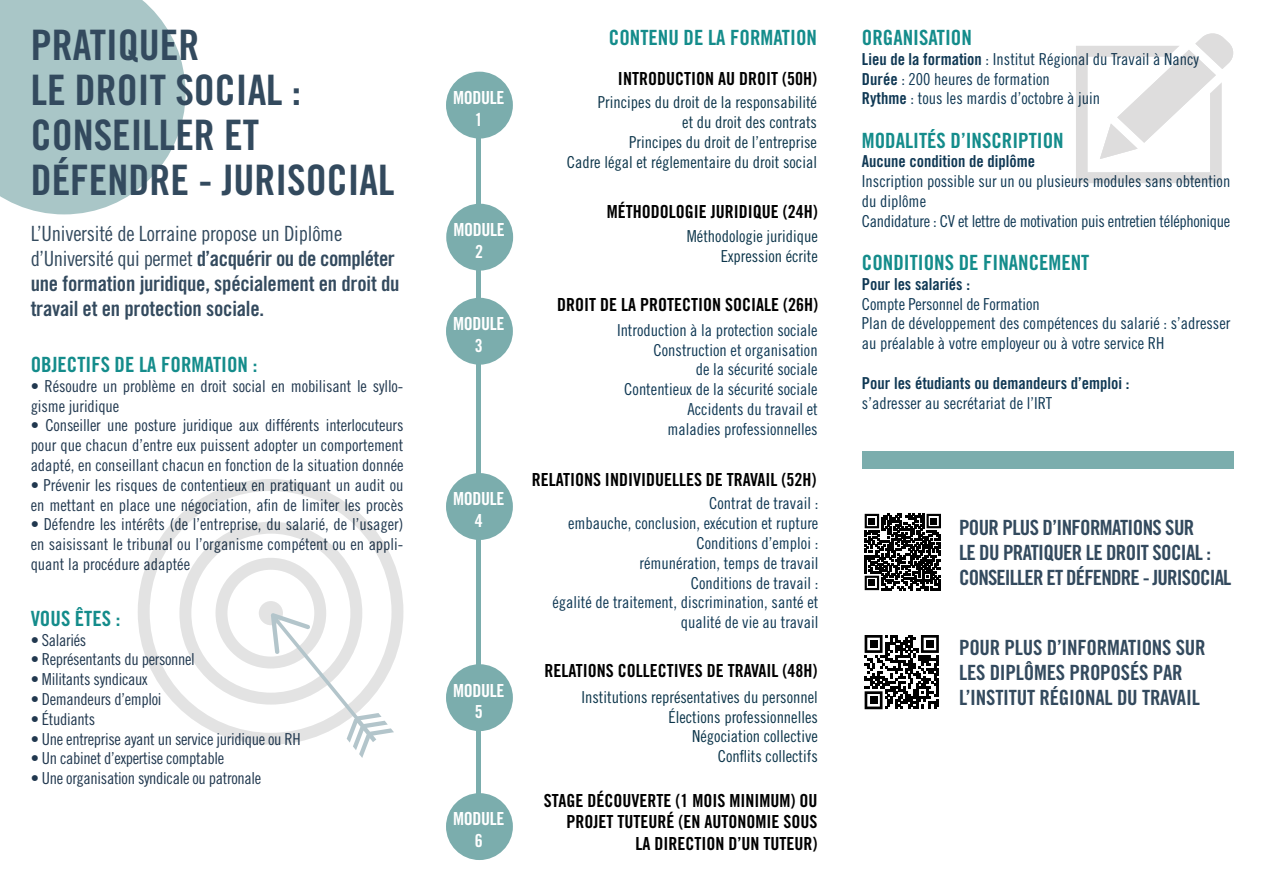
<style>
.page{position:relative;width:1263px;height:893px;background:#fff}
.page>*{position:absolute;margin:0;border:0;box-sizing:border-box;transform-origin:0 0}
.t1{font:42px/45px "Trade Gothic LT Std Bd Cn 20";color:#334a5e}
.t2{font:21px/25.2px "Trade Gothic LT Std Bd Cn 20";letter-spacing:-.01em;color:#334a5e}
.t3{font:21px "Trade Gothic LT Std Bd Cn 20";color:#148c8b}
.t4{font:21px/25.2px "Trade Gothic LT Std Bd Cn 20";letter-spacing:-.03em;color:#334a5e}
.t5{font:21px "Trade Gothic LT Std Cn 18";letter-spacing:-.01em;color:#334a5e}
.t6{font:18px/21.6px "Trade Gothic LT Std Bd Cn 20";color:#000;text-align:right}
.t7{font:18px/21.6px "Trade Gothic LT Std Bd Cn 20";letter-spacing:-.02em;color:#fff;text-align:center}
.t8{font:16.5px/19.8px "Trade Gothic LT Std Cn 18";color:#0f3854}
.t9{font:16.5px/19.8px "Trade Gothic LT Std Cn 18";letter-spacing:-.005em;color:#21384f}
.t10{font:16.5px/19.8px "Trade Gothic LT Std Cn 18";color:#0c354a;text-align:right}
.t11{font:16.5px "Trade Gothic LT Std Bd Cn 20";color:#0f3854}
.s1{font-family:"Trade Gothic LT Std Cn 18"}
.s2{font-family:"Trade Gothic LT Std Bd Cn 20"}
</style>
<div class="page">
<div style="left:138px;top:479px;width:265px;height:266px;border:12px solid #000;border-radius:50%"></div>
<div style="left:179px;top:522px;width:183px;height:183px;border:12px solid #000;border-radius:50%"></div>
<div style="left:215px;top:558px;width:111px;height:110px;border:12px solid #000;border-radius:50%"></div>
<div style="left:259px;top:601px;width:24px;height:24px;background:#e3e3e3;border-radius:50%"></div>
<svg style="left:269px;top:611px;width:125px;height:147px"></svg>
<div style="left:476px;top:105px;width:5px;height:748px;background:#7badad"></div>
<div style="left:862px;top:451px;width:371px;height:17px;background:#7badad"></div>
<div style="left:446px;top:72px;width:67px;height:67px;background:#7badad;border-radius:50%"></div>
<div style="left:446px;top:204px;width:67px;height:67px;background:#7badad;border-radius:50%"></div>
<div style="left:446px;top:298px;width:67px;height:67px;background:#7badad;border-radius:50%"></div>
<div style="left:446px;top:473px;width:67px;height:67px;background:#7badad;border-radius:50%"></div>
<div style="left:446px;top:664px;width:67px;height:67px;background:#7badad;border-radius:50%"></div>
<div style="left:446px;top:793px;width:67px;height:67px;background:#7badad;border-radius:50%"></div>
<svg style="left:1076px;top:33px;width:157px;height:150px"></svg>
<svg style="left:864px;top:513px;width:77px;height:78px"></svg>
<svg style="left:865px;top:514px;width:76px;height:76px"></svg>
<svg style="left:865px;top:635px;width:74px;height:74px"></svg>
<div style="left:870px;top:640px;width:7px;height:8px;background:#000"></div>
<div style="left:926px;top:640px;width:8px;height:8px;background:#000"></div>
<div style="left:870px;top:696px;width:7px;height:8px;background:#000"></div>
<svg style="left:0;top:0;width:186px;height:214px"></svg>
<h1 class="t1" style="left:31px;top:22px;width:365px">PRATIQUER<br>LE DROIT SOCIAL :<br>CONSEILLER ET<br>DÉFENDRE - JURISOCIAL</h1>
<p class="t5" style="left:31px;top:221px;width:313px">L’Université de Lorraine propose un Diplôme</p>
<p class="t2" style="left:31px;top:245px;width:370px"><span class="s1">d’Université qui permet</span> d’acquérir ou de compléter une formation juridique, spécialement en droit du travail et en protection sociale.</p>
<p class="t3" style="left:31px;top:352px;width:228px">OBJECTIFS DE LA FORMATION :</p>
<p class="t9" style="left:31px;top:376px;width:374px">• Résoudre un problème en droit social en mobilisant le syllo&shy;gisme juridique</p>
<p class="t9" style="left:31px;top:415px;width:374px;text-align:justify">• Conseiller une posture juridique aux différents interlocuteurs pour que chacun d’entre eux puissent adopter un comportement adapté, en conseillant chacun en fonction de la situation donnée</p>
<p class="t9" style="left:31px;top:475px;width:374px">• Prévenir les risques de contentieux en pratiquant un audit ou en mettant en place une négociation, afin de limiter les procès</p>
<p class="t9" style="left:31px;top:514px;width:374px;text-align:justify">• Défendre les intérêts (de l’entreprise, du salarié, de l’usager) en saisissant le tribunal ou l’organisme compétent ou en appli&shy;quant la procédure adaptée</p>
<p class="t3" style="left:31px;top:605px;width:91px">VOUS ÊTES :</p>
<p class="t9" style="left:31px;top:630px;width:57px">• Salariés</p>
<p class="t9" style="left:31px;top:649px;width:166px">• Représentants du personnel</p>
<p class="t9" style="left:31px;top:669px;width:119px">• Militants syndicaux</p>
<p class="t9" style="left:31px;top:689px;width:132px">• Demandeurs d’emploi</p>
<p class="t9" style="left:31px;top:709px;width:66px">• Étudiants</p>
<p class="t9" style="left:31px;top:729px;width:272px">• Une entreprise ayant un service juridique ou RH</p>
<p class="t9" style="left:31px;top:748px;width:195px">• Un cabinet d’expertise comptable</p>
<p class="t9" style="left:31px;top:768px;width:232px">• Une organisation syndicale ou patronale</p>
<p class="t7" style="left:453px;top:87px;width:53px">MODULE<br>1</p>
<p class="t7" style="left:454px;top:219px;width:53px">MODULE<br>2</p>
<p class="t7" style="left:453px;top:313px;width:53px">MODULE<br>3</p>
<p class="t7" style="left:453px;top:488px;width:53px">MODULE<br>4</p>
<p class="t7" style="left:453px;top:679px;width:53px">MODULE<br>5</p>
<p class="t7" style="left:453px;top:808px;width:53px">MODULE<br>6</p>
<p class="t3" style="left:609px;top:25px;width:210px">CONTENU DE LA FORMATION</p>
<p class="t6" style="left:618px;top:67px;width:200px">INTRODUCTION AU DROIT (50H)</p>
<p class="t10" style="left:567px;top:92px;width:252px">Principes du droit de la responsabilité<br>et du droit des contrats<br>Principes du droit de l’entreprise<br>Cadre légal et réglementaire du droit social</p>
<p class="t6" style="left:607px;top:200px;width:212px">MÉTHODOLOGIE JURIDIQUE (24H)</p>
<p class="t10" style="left:687px;top:226px;width:133px">Méthodologie juridique<br>Expression écrite</p>
<p class="t6" style="left:557px;top:293px;width:262px">DROIT DE LA PROTECTION SOCIALE (26H)</p>
<p class="t8" style="left:617px;top:320px;width:202px;text-align:right">Introduction à la protection sociale<br>Construction et organisation<br>de la sécurité sociale<br>Contentieux de la sécurité sociale<br>Accidents du travail et<br>maladies professionnelles</p>
<p class="t6" style="left:532px;top:469px;width:286px">RELATIONS INDIVIDUELLES DE TRAVAIL (52H)</p>
<p class="t8" style="left:552px;top:493px;width:267px;text-align:right">Contrat de travail :<br>embauche, conclusion, exécution et rupture<br>Conditions d’emploi :<br>rémunération, temps de travail<br>Conditions de travail :<br>égalité de traitement, discrimination, santé et qualité de vie au travail</p>
<p class="t6" style="left:545px;top:660px;width:274px">RELATIONS COLLECTIVES DE TRAVAIL (48H)</p>
<p class="t10" style="left:581px;top:687px;width:238px">Institutions représentatives du personnel<br>Élections professionnelles<br>Négociation collective<br>Conflits collectifs</p>
<p class="t6" style="left:544px;top:789px;width:275px">STAGE DÉCOUVERTE (1 MOIS MINIMUM) OU<br>PROJET TUTEURÉ (EN AUTONOMIE SOUS<br>LA DIRECTION D’UN TUTEUR)</p>
<p class="t3" style="left:862px;top:25px;width:112px">ORGANISATION</p>
<p class="t8" style="left:862px;top:49px;width:339px"><span class="s2">Lieu de la formation</span> : Institut Régional du Travail à Nancy<br><span class="s2">Durée</span> : 200 heures de formation<br><span class="s2">Rythme</span> : tous les mardis d’octobre à juin</p>
<p class="t3" style="left:862px;top:127px;width:203px">MODALITÉS D’INSCRIPTION</p>
<p class="t11" style="left:862px;top:151px;width:175px">Aucune condition de diplôme</p>
<p class="t8" style="left:862px;top:171px;width:370px">Inscription possible sur un ou plusieurs modules sans obtention du diplôme<br>Candidature : CV et lettre de motivation puis entretien téléphonique</p>
<p class="t3" style="left:862px;top:250px;width:229px">CONDITIONS DE FINANCEMENT</p>
<p class="t11" style="left:862px;top:274px;width:110px">Pour les salariés :</p>
<p class="t8" style="left:862px;top:294px;width:370px">Compte Personnel de Formation<br>Plan de développement des compétences du salarié : s’adresser au préalable à votre employeur ou à votre service RH</p>
<p class="t11" style="left:862px;top:373px;width:269px">Pour les étudiants ou demandeurs d’emploi :</p>
<p class="t8" style="left:862px;top:393px;width:192px">s’adresser au secrétariat de l’IRT</p>
<p class="t4" style="left:959px;top:515px;width:274px">POUR PLUS D’INFORMATIONS SUR<br>LE DU PRATIQUER LE DROIT SOCIAL :<br>CONSEILLER ET DÉFENDRE - JURISOCIAL</p>
<p class="t2" style="left:959px;top:634px;width:248px">POUR PLUS D’INFORMATIONS SUR<br>LES DIPLÔMES PROPOSÉS PAR<br>L’INSTITUT RÉGIONAL DU TRAVAIL</p>
</div>
